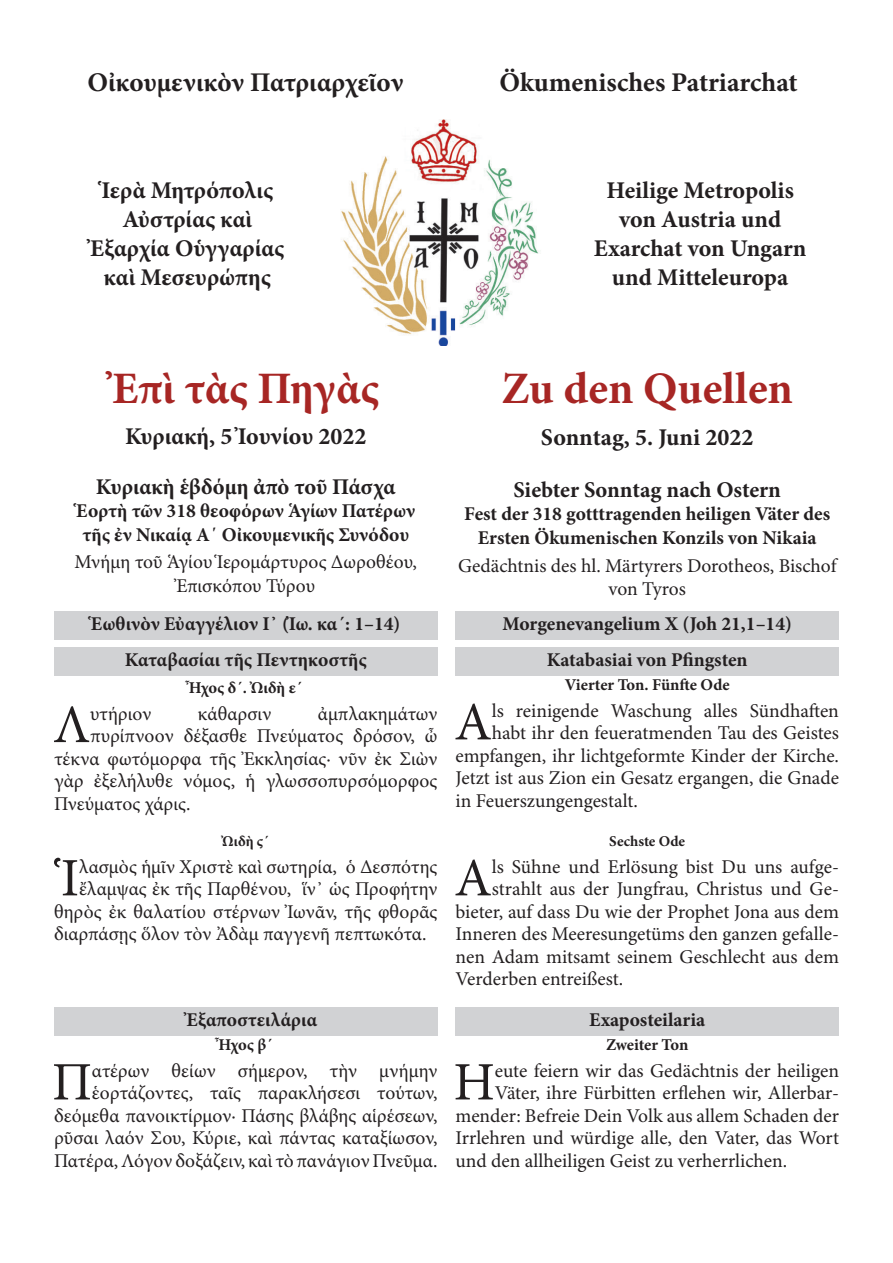
<style>
.page{position:relative;width:893px;height:1263px;background:#fff}
.page>*{position:absolute;margin:0;border:0;box-sizing:border-box;transform-origin:0 0}
.Text{font:54.15px "Minion Pro";color:#231f20}
.t1{font:700 45px "Minion Pro";letter-spacing:-.005em;color:#a72624}
.t2{font:700 27px "Minion Pro";color:#231f20}
.t3{font:700 24px/28.8px "Minion Pro";color:#231f20;text-align:center}
.t4{font:700 22.5px "Minion Pro";letter-spacing:-.005em;color:#231f20}
.Text-2{font:19.5px/22.5px "Minion Pro";color:#231f20;text-align:center}
.Überschriften{font:700 19.5px/23.4px "Minion Pro";color:#231f20;text-align:center}
.Ton{font:700 16.5px "Minion Pro";letter-spacing:-.005em;color:#231f20}
.Prokeimonen_Ton{font:700 15px "Minion Pro";color:#231f20}
</style>
<div class="page">
<img style="left:341px;top:120px;width:198px;height:226px">
<div style="left:54px;top:612px;width:383px;height:28px;background:#d1d2d4"></div>
<div style="left:54px;top:648px;width:383px;height:28px;background:#d1d2d4"></div>
<div style="left:54px;top:1008px;width:383px;height:28px;background:#d1d2d4"></div>
<div style="left:455px;top:612px;width:384px;height:28px;background:#d1d2d4"></div>
<div style="left:455px;top:648px;width:384px;height:28px;background:#d1d2d4"></div>
<div style="left:455px;top:1008px;width:384px;height:28px;background:#d1d2d4"></div>
<p class="t2" style="left:87px;top:63px;width:318px">Οἰκουμενικὸν Πατριαρχεῖον</p>
<p class="t2" style="left:499px;top:63px;width:300px">Ökumenisches Patriarchat</p>
<p class="t3" style="left:90px;top:176px;width:196px">Ἱερὰ Μητρόπολις<br>Αὐστρίας καὶ<br>Ἐξαρχία Οὑγγαρίας καὶ Μεσευρώπης</p>
<p class="t3" style="left:594px;top:176px;width:214px">Heilige Metropolis von Austria und<br>Exarchat von Ungarn und Mitteleuropa</p>
<p class="t1" style="left:112px;top:357px;width:268px">Ἐπὶ τὰς Πηγὰς</p>
<p class="t1" style="left:501px;top:357px;width:293px">Zu den Quellen</p>
<p class="t3" style="left:125px;top:422px;width:243px">Κυριακή, 5 Ἰουνίου 2022</p>
<p class="t3" style="left:541px;top:422px;width:214px">Sonntag, 5. Juni 2022</p>
<p class="t4" style="left:96px;top:471px;width:301px">Κυριακὴ ἑβδόμη ἀπὸ τοῦ Πάσχα</p>
<p class="Überschriften" style="left:76px;top:499px;width:340px">Ἑορτὴ τῶν 318 θεοφόρων Ἁγίων Πατέρων</p>
<p class="Überschriften" style="left:82px;top:522px;width:328px">τῆς ἐν Νικαίᾳ Α΄ Οἰκουμενικῆς Συνόδου</p>
<p class="Text-2" style="left:74px;top:551px;width:344px;line-height:23.4px">Μνήμη τοῦ Ἁγίου Ἱερομάρτυρος Δωροθέου,<br>Ἐπισκόπου Τύρου</p>
<p class="t4" style="left:513px;top:474px;width:269px">Siebter Sonntag nach Ostern</p>
<p class="Überschriften" style="left:464px;top:502px;width:367px">Fest der 318 gotttragenden heiligen Väter des<br>Ersten Ökumenischen Konzils von Nikaia</p>
<p class="Text-2" style="left:458px;top:554px;width:380px;line-height:23.4px">Gedächtnis des hl. Märtyrers Dorotheos, Bischof von Tyros</p>
<p class="Überschriften" style="left:91px;top:612px;width:311px">Ἑωθινὸν Εὐαγγέλιον Ι᾽ (Ἰω. κα´: 1–14)</p>
<p class="Überschriften" style="left:125px;top:648px;width:243px">Καταβασίαι τῆς Πεντηκοστῆς</p>
<p class="Ton" style="left:189px;top:676px;width:115px">Ἦχος δ´. Ὠιδὴ ε´</p>
<p class="Text" style="left:53px;top:692px;width:39px">Λ</p>
<p class="Text-2" style="left:90px;top:703px;width:63px">υτήριον</p>
<p class="Text-2" style="left:198px;top:703px;width:75px">κάθαρσιν</p>
<p class="Text-2" style="left:318px;top:703px;width:121px">ἀμπλακημάτων</p>
<p class="Text-2" style="left:90px;top:725px;width:349px">πυρίπνοον δέξασθε Πνεύματος δρόσον, ὦ</p>
<p class="Text-2" style="left:54px;top:748px;width:385px">τέκνα φωτόμορφα τῆς Ἐκκλησίας· νῦν ἐκ Σιὼν</p>
<p class="Text-2" style="left:54px;top:770px;width:385px">γὰρ ἐξελήλυθε νόμος, ἡ γλωσσοπυρσόμορφος</p>
<p class="Text-2" style="left:54px;top:793px;width:138px">Πνεύματος χάρις.</p>
<p class="Prokeimonen_Ton" style="left:222px;top:831px;width:49px">ᾨδὴ Ϛ´</p>
<p class="Text" style="left:61px;top:846px;width:20px">Ἱ</p>
<p class="Text-2" style="left:79px;top:856px;width:360px">λασμὸς ἡμῖν Χριστὲ καὶ σωτηρία, ὁ Δεσπότης</p>
<p class="Text-2" style="left:79px;top:879px;width:360px">ἔλαμψας ἐκ τῆς Παρθένου, ἵν᾽ ὡς Προφήτην</p>
<p class="Text-2" style="left:54px;top:901px;width:385px">θηρὸς ἐκ θαλατίου στέρνων Ἰωνᾶν, τῆς φθορᾶς</p>
<p class="Text-2" style="left:54px;top:924px;width:374px">διαρπάσῃς ὅλον τὸν Ἀδὰμ παγγενῆ πεπτωκότα.</p>
<p class="Überschriften" style="left:187px;top:1008px;width:132px">Ἐξαποστειλάρια</p>
<p class="Ton" style="left:219px;top:1033px;width:56px">Ἦχος β´</p>
<p class="Text-2" style="left:54px;top:1060px;width:385px;text-align:right">ατέρων θείων σήμερον, τὴν μνήμην ἑορτάζοντες, ταῖς παρακλήσεσι τούτων, δεόμεθα πανοικτίρμον· Πάσης βλάβης αἱρέσεων, ρῦσαι λαόν Σου, Κύριε, καὶ πάντας καταξίωσον, Πατέρα, Λόγον δοξάζειν, καὶ τὸ πανάγιον Πνεῦμα.</p>
<p class="Text" style="left:52px;top:1050px;width:41px">Π</p>
<p class="Überschriften" style="left:502px;top:612px;width:291px">Morgenevangelium X (Joh 21,1–14)</p>
<p class="Überschriften" style="left:547px;top:648px;width:202px">Katabasiai von Pfingsten</p>
<p class="Ton" style="left:565px;top:673px;width:166px">Vierter Ton. Fünfte Ode</p>
<p class="Text" style="left:454px;top:690px;width:39px">A</p>
<p class="Text-2" style="left:492px;top:700px;width:349px">ls reinigende Waschung alles Sündhaften</p>
<p class="Text-2" style="left:492px;top:723px;width:349px">habt ihr den feueratmenden Tau des Geistes</p>
<p class="Text-2" style="left:455px;top:745px;width:385px">empfangen, ihr lichtgeformte Kinder der Kirche.</p>
<p class="Text-2" style="left:455px;top:768px;width:385px">Jetzt ist aus Zion ein Gesatz ergangen, die Gnade</p>
<p class="Text-2" style="left:455px;top:790px;width:184px">in Feuerszungengestalt.</p>
<p class="Prokeimonen_Ton" style="left:609px;top:831px;width:77px">Sechste Ode</p>
<p class="Text" style="left:454px;top:846px;width:39px">A</p>
<p class="Text-2" style="left:492px;top:856px;width:349px">ls Sühne und Erlösung bist Du uns aufge-</p>
<p class="Text-2" style="left:492px;top:879px;width:349px">strahlt aus der Jungfrau, Christus und Ge-</p>
<p class="Text-2" style="left:455px;top:901px;width:385px">bieter, auf dass Du wie der Prophet Jona aus dem</p>
<p class="Text-2" style="left:455px;top:924px;width:385px">Inneren des Meeresungetüms den ganzen gefalle-</p>
<p class="Text-2" style="left:455px;top:946px;width:385px">nen Adam mitsamt seinem Geschlecht aus dem</p>
<p class="Text-2" style="left:455px;top:969px;width:169px">Verderben entreißest.</p>
<p class="Überschriften" style="left:589px;top:1008px;width:118px">Exaposteilaria</p>
<p class="Ton" style="left:606px;top:1033px;width:84px">Zweiter Ton</p>
<p class="Text" style="left:453px;top:1050px;width:43px">H</p>
<p class="Text-2" style="left:495px;top:1060px;width:346px">eute feiern wir das Gedächtnis der heiligen</p>
<p class="Text-2" style="left:495px;top:1083px;width:346px">Väter, ihre Fürbitten erflehen wir, Allerbar-</p>
<p class="Text-2" style="left:455px;top:1105px;width:385px">mender: Befreie Dein Volk aus allem Schaden der</p>
<p class="Text-2" style="left:455px;top:1128px;width:385px">Irrlehren und würdige alle, den Vater, das Wort</p>
<p class="Text-2" style="left:455px;top:1150px;width:333px">und den allheiligen Geist zu verherrlichen.</p>
</div>
